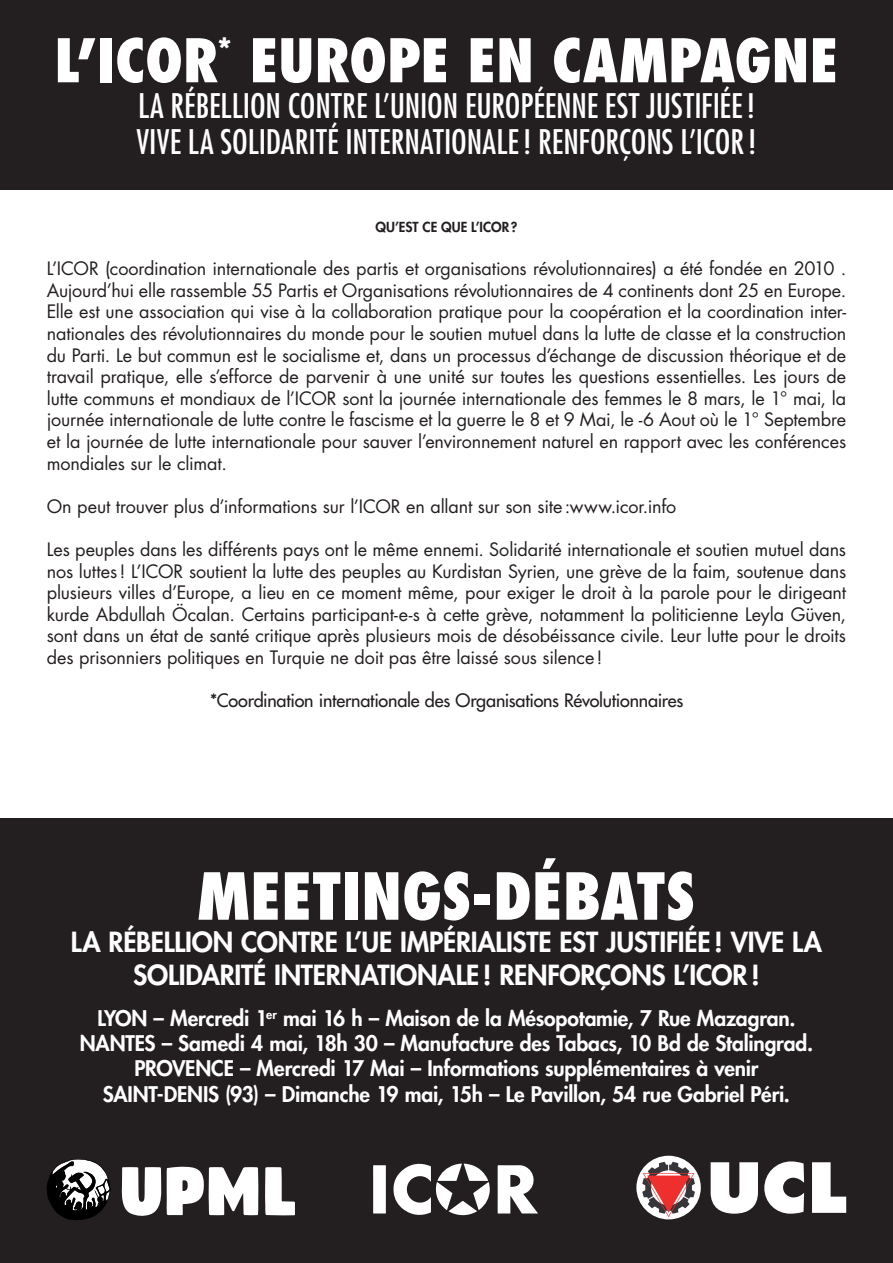
<style>
.page{position:relative;width:893px;height:1263px;background:#fff}
.page>*{position:absolute;margin:0;border:0;box-sizing:border-box;transform-origin:0 0}
.t1{font:800 condensed 63px "Futura Std";letter-spacing:-.005em;color:#fff}
.t2{font:800 condensed 58.5px "Futura Std";letter-spacing:-.005em;color:#fff}
.t3{font:condensed 33px/36px "Futura Std";color:#fff}
.t4{font:800 27px/32.4px "Futura Std";letter-spacing:-.01em;color:#fff;text-align:center}
.t5{font:800 21px/25.2px "Futura Std";letter-spacing:-.01em;color:#fff;text-align:center}
.t6{font:18px/21.6px "Futura Std";letter-spacing:-.005em;color:#231f20;text-align:justify}
.t7{font:500 18px "Futura Std";letter-spacing:-.015em;color:#231f20}
.t8{font:800 13.5px "Futura Std";letter-spacing:.005em;color:#231f20}
</style>
<div class="page">
<div style="left:0;top:0;width:893px;height:189px;background:#231f20"></div>
<div style="left:0;top:819px;width:893px;height:444px;background:#231f20"></div>
<div style="left:636px;top:1156px;width:65px;height:63px;background:#fff;border-radius:50%"></div>
<svg style="left:642px;top:1162px;width:53px;height:55px"></svg>
<svg style="left:711px;top:1162px;width:47px;height:52px"></svg>
<svg style="left:764px;top:1161px;width:40px;height:53px"></svg>
<svg style="left:812px;top:1162px;width:34px;height:51px"></svg>
<svg style="left:498px;top:1165px;width:40px;height:48px"></svg>
<svg style="left:373px;top:1165px;width:13px;height:48px"></svg>
<svg style="left:393px;top:1163px;width:97px;height:53px"></svg>
<svg style="left:47px;top:1159px;width:64px;height:61px"></svg>
<svg style="left:122px;top:1167px;width:136px;height:49px"></svg>
<svg style="left:265px;top:1167px;width:30px;height:48px"></svg>
<h2 class="t2" style="left:54px;top:24px;width:786px">L’ICOR<sup>*</sup> EUROPE EN CAMPAGNE</h2>
<h3 class="t3" style="left:136px;top:88px;width:622px">LA RÉBELLION CONTRE L’UNION EUROPÉENNE EST JUSTIFIÉE!<br>VIVE LA SOLIDARITÉ INTERNATIONALE! RENFORÇONS L’ICOR !</h3>
<p class="t8" style="left:375px;top:218px;width:144px">QU’EST CE QUE L’ICOR?</p>
<p class="t6" style="left:47px;top:258px;width:801px">L’ICOR (coordination internationale des partis et organisations révolutionnaires) a été fondée en 2010 .<br>Aujourd’hui elle rassemble 55 Partis et Organisations révolutionnaires de 4 continents dont 25 en Europe.<br>Elle est une association qui vise à la collaboration pratique pour la coopération et la coordination inter&shy;nationales des révolutionnaires du monde pour le soutien mutuel dans la lutte de classe et la construction du Parti. Le but commun est le socialisme et, dans un processus d’échange de discussion théorique et de travail pratique, elle s’efforce de parvenir à une unité sur toutes les questions essentielles. Les jours de lutte communs et mondiaux de l’ICOR sont la journée internationale des femmes le 8 mars, le 1° mai, la journée internationale de lutte contre le fascisme et la guerre le 8 et 9 Mai, le -6 Aout où le 1° Septembre et la journée de lutte internationale pour sauver l’environnement naturel en rapport avec les conférences mondiales sur le climat.</p>
<p class="t6" style="left:47px;top:496px;width:631px">On peut trouver plus d’informations sur l’ICOR en allant sur son site:www.icor.info</p>
<p class="t6" style="left:47px;top:539px;width:801px">Les peuples dans les différents pays ont le même ennemi. Solidarité internationale et soutien mutuel dans nos luttes! L’ICOR soutient la lutte des peuples au Kurdistan Syrien, une grève de la faim, soutenue dans plusieurs villes d’Europe, a lieu en ce moment même, pour exiger le droit à la parole pour le dirigeant kurde Abdullah Öcalan. Certains participant-e-s à cette grève, notamment la politicienne Leyla Güven, sont dans un état de santé critique après plusieurs mois de désobéissance civile. Leur lutte pour le droits des prisonniers politiques en Turquie ne doit pas être laissé sous silence!</p>
<p class="t7" style="left:210px;top:689px;width:475px">*Coordination internationale des Organisations Révolutionnaires</p>
<h1 class="t1" style="left:198px;top:857px;width:499px">MEETINGS-DÉBATS</h1>
<h3 class="t4" style="left:71px;top:926px;width:752px">LA RÉBELLION CONTRE L’UE IMPÉRIALISTE EST JUSTIFIÉE ! VIVE LA<br>SOLIDARITÉ INTERNATIONALE ! RENFORÇONS L’ICOR!</h3>
<p class="t5" style="left:80px;top:1005px;width:735px">LYON – Mercredi 1<sup>er</sup> mai 16 h – Maison de la Mésopotamie, 7 Rue Mazagran.<br>NANTES – Samedi 4 mai, 18h 30 – Manufacture des Tabacs, 10 Bd de Stalingrad.<br>PROVENCE – Mercredi 17 Mai – Informations supplémentaires à venir SAINT-DENIS (93) – Dimanche 19 mai, 15h – Le Pavillon, 54 rue Gabriel Péri.</p>
</div>
